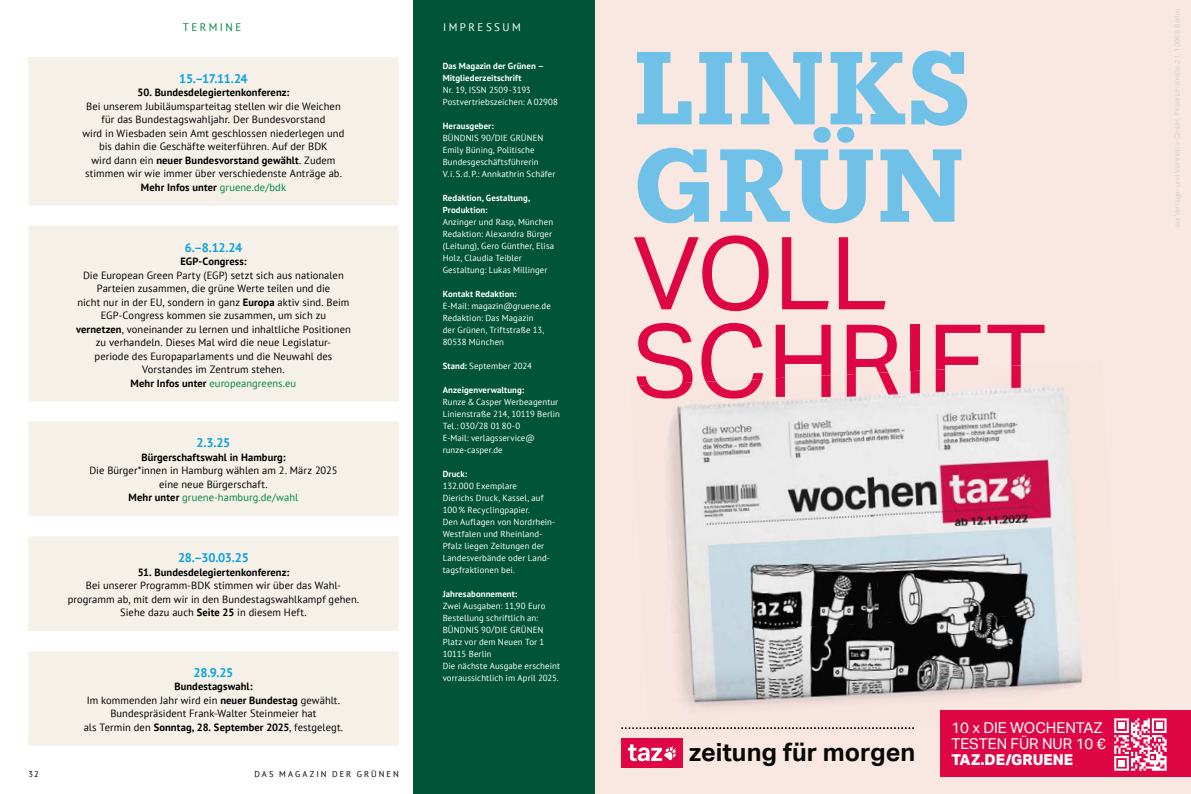
<style>
.page{position:relative;width:1191px;height:794px;background:#fff}
.page>*{position:absolute;margin:0;border:0;box-sizing:border-box;transform-origin:0 0}
.t1{font:700 103.3px/97.3px "Knile";letter-spacing:.01em;color:#6fc1e7}
.t2{font:100.9px/87.5px "Aktiv Grotesk";color:#df0646}
.t3{font:700 25px "Aktiv Grotesk";color:#070808}
.t4{font:15px/16px "Aktiv Grotesk";color:#fff}
._02_Copy_10_5_13_5_libü{font:700 12.5px "PT Sans";letter-spacing:-.03em;color:#0ba1dd}
.t5{font:11px "PT Sans";letter-spacing:.225em;color:#fff}
.t6{font:11px "PT Sans";letter-spacing:.225em;color:#008939}
._02_Copy_10_5_13_5_libü-2{font:10.5px/13.5px "PT Sans";letter-spacing:.005em;color:#000;text-align:center}
._02_Copy_10_5_13_5_libü-3{font:700 10.5px "PT Sans";letter-spacing:.01em;color:#000}
.t7{font:8.8px/12px "PT Sans";letter-spacing:.01em;color:#fff}
.t8{font:700 8.8px/12px "PT Sans";letter-spacing:.01em;color:#fff}
.t9{font:8.5px "PT Sans";letter-spacing:.24em;color:#000}
.t10{font:300 7px "Aktiv Grotesk";letter-spacing:.03em;color:#cacaca}
.s1{font-weight:700}
.s2{font-weight:400;color:#008939}
.s3{color:#008939}
.s4{font-weight:800}
</style>
<div class="page">
<div style="left:413px;top:0;width:182px;height:794px;background:#005538"></div>
<div style="left:28px;top:57px;width:370px;height:148px;background:#f5f1e9"></div>
<div style="left:28px;top:226px;width:370px;height:175px;background:#f5f1e9"></div>
<div style="left:28px;top:422px;width:370px;height:94px;background:#f5f1e9"></div>
<div style="left:28px;top:536px;width:370px;height:95px;background:#f5f1e9"></div>
<div style="left:28px;top:651px;width:370px;height:95px;background:#f5f1e9"></div>
<div style="left:595px;top:0;width:596px;height:794px;background:#f9e7e2"></div>
<div style="left:621px;top:738px;width:62px;height:30px;background:#df0646"></div>
<svg style="left:628px;top:744px;width:48px;height:17px"></svg>
<img style="left:668px;top:399px;width:199px;height:211px">
<img style="left:867px;top:386px;width:211px;height:224px">
<img style="left:651px;top:610px;width:432px;height:130px">
<svg style="left:621px;top:727px;width:293px;height:2px"></svg>
<img style="left:649px;top:738px;width:34px;height:2px">
<img style="left:638px;top:365px;width:406px;height:34px">
<div style="left:941px;top:710px;width:250px;height:67px;background:#df0646"></div>
<svg style="left:1114px;top:718px;width:52px;height:52px"></svg>
<p class="t6" style="left:183px;top:20px;width:60px">TERMINE</p>
<p class="_02_Copy_10_5_13_5_libü" style="left:179px;top:70px;width:70px">15.–17.11.24</p>
<p class="_02_Copy_10_5_13_5_libü-3" style="left:138px;top:85px;width:153px">50. Bundesdelegiertenkonferenz:</p>
<p class="_02_Copy_10_5_13_5_libü-2" style="left:82px;top:99px;width:263px">Bei unserem Jubiläumsparteitag stellen wir die Weichen für das Bundestagswahljahr. Der Bundesvorstand<br>wird in Wiesbaden sein Amt geschlossen niederlegen und bis dahin die Geschäfte weiterführen. Auf der BDK<br>wird dann ein <span class="s1">neuer Bundesvorstand gewählt</span>. Zudem stimmen wir wie immer über verschiedenste Anträge ab.</p>
<p class="_02_Copy_10_5_13_5_libü-3" style="left:141px;top:180px;width:147px">Mehr Infos unter <span class="s2">gruene.de/bdk</span></p>
<p class="_02_Copy_10_5_13_5_libü" style="left:185px;top:239px;width:59px">6.–8.12.24</p>
<p class="_02_Copy_10_5_13_5_libü-3" style="left:180px;top:254px;width:68px">EGP-Congress:</p>
<p class="_02_Copy_10_5_13_5_libü-2" style="left:76px;top:268px;width:276px">Die European Green Party (EGP) setzt sich aus nationalen Parteien zusammen, die grüne Werte teilen und die<br>nicht nur in der EU, sondern in ganz <span class="s1">Europa</span> aktiv sind. Beim EGP-Congress kommen sie zusammen, um sich zu <span class="s1">vernetzen</span>, voneinander zu lernen und inhaltliche Positionen zu verhandeln. Dieses Mal wird die neue Legislatur-<br>periode des Europaparlaments und die Neuwahl des Vorstandes im Zentrum stehen.<br><span class="s1">Mehr Infos unter</span> <span class="s3">europeangreens.eu</span></p>
<p class="_02_Copy_10_5_13_5_libü" style="left:196px;top:434px;width:35px">2.3.25</p>
<p class="_02_Copy_10_5_13_5_libü-3" style="left:141px;top:450px;width:146px">Bürgerschaftswahl in Hamburg:</p>
<p class="_02_Copy_10_5_13_5_libü-2" style="left:89px;top:463px;width:249px">Die Bürger*innen in Hamburg wählen am 2. März 2025 eine neue Bürgerschaft.<br><span class="s1">Mehr unter</span> <span class="s3">gruene-hamburg.de/wahl</span></p>
<p class="_02_Copy_10_5_13_5_libü" style="left:178px;top:549px;width:72px">28.–30.03.25</p>
<p class="_02_Copy_10_5_13_5_libü-3" style="left:138px;top:565px;width:153px">51. Bundesdelegiertenkonferenz:</p>
<p class="_02_Copy_10_5_13_5_libü-2" style="left:68px;top:578px;width:293px">Bei unserer Programm-BDK stimmen wir über das Wahl&shy;programm ab, mit dem wir in den Bundestagswahlkampf gehen.<br>Siehe dazu auch <span class="s1">Seite 25</span> in diesem Heft.</p>
<p class="_02_Copy_10_5_13_5_libü" style="left:194px;top:664px;width:41px">28.9.25</p>
<p class="_02_Copy_10_5_13_5_libü-2" style="left:84px;top:680px;width:261px"><span class="s1">Bundestagswahl:<br></span>Im kommenden Jahr wird ein <span class="s1">neuer Bundestag</span> gewählt.<br>Bundespräsident Frank-Walter Steinmeier hat<br>als Termin den <span class="s1">Sonntag, 28. September 2025</span>, festgelegt.</p>
<p class="t9" style="left:28px;top:768px;width:12px">32</p>
<p class="t9" style="left:254px;top:768px;width:146px">DAS MAGAZIN DER GRÜNEN</p>
<p class="t5" style="left:443px;top:20px;width:79px">IMPRESSUM</p>
<p class="t7" style="left:443px;top:60px;width:117px"><span class="s1">Das Magazin der Grünen –<br>Mitgliederzeitschrift<br></span>Nr. 19, ISSN 2509-3193<br>Postvertriebszeichen: A 02908</p>
<p class="t8" style="left:443px;top:120px;width:53px">Herausgeber:</p>
<p class="t7" style="left:443px;top:132px;width:114px">BÜNDNIS 90/DIE GRÜNEN<br>Emily Büning, Politische<br>Bundesgeschäftsführerin<br>V.i.S.d.P.: Annkathrin Schäfer</p>
<p class="t8" style="left:443px;top:192px;width:89px">Redaktion, Gestaltung,<br>Produktion:</p>
<p class="t7" style="left:443px;top:216px;width:113px">Anzinger und Rasp, München<br>Redaktion: Alexandra Bürger (Leitung), Gero Günther, Elisa<br>Holz, Claudia Teibler</p>
<p class="t7" style="left:443px;top:264px;width:106px">Gestaltung: Lukas Millinger</p>
<p class="t8" style="left:443px;top:288px;width:75px">Kontakt Redaktion:</p>
<p class="t7" style="left:443px;top:300px;width:110px">E-Mail: magazin@gruene.de<br>Redaktion: Das Magazin<br>der Grünen, Triftstraße 13,<br>80538 München</p>
<p class="t7" style="left:443px;top:360px;width:91px"><span class="s1">Stand:</span> September 2024</p>
<p class="t8" style="left:443px;top:384px;width:83px">Anzeigenverwaltung:</p>
<p class="t7" style="left:443px;top:396px;width:117px">Runze &amp; Casper Werbeagentur</p>
<p class="t7" style="left:443px;top:408px;width:119px">Linienstraße 214, 10119 Berlin</p>
<p class="t7" style="left:443px;top:420px;width:79px">Tel.: 030/28 01 80-0</p>
<p class="t7" style="left:443px;top:432px;width:94px">E-Mail: verlagsservice@ runze-casper.de</p>
<p class="t8" style="left:443px;top:468px;width:26px">Druck:</p>
<p class="t7" style="left:443px;top:480px;width:114px">132.000 Exemplare<br>Dierichs Druck, Kassel, auf<br>100% Recyclingpapier.<br>Den Auflagen von Nordrhein-<br>Westfalen und Rheinland-<br>Pfalz liegen Zeitungen der<br>Landesverbände oder Land&shy;tagsfraktionen bei.</p>
<p class="t8" style="left:443px;top:588px;width:76px">Jahresabonnement:</p>
<p class="t7" style="left:443px;top:600px;width:104px">Zwei Ausgaben: 11,90 Euro<br>Bestellung schriftlich an:<br>BÜNDNIS 90/DIE GRÜNEN<br>Platz vor dem Neuen Tor 1<br>10115 Berlin</p>
<p class="t7" style="left:443px;top:660px;width:119px">Die nächste Ausgabe erscheint vorraussichtlich im April 2025.</p>
<p class="t1" style="left:633px;top:39px;width:339px">LINKS<br>GRÜN</p>
<p class="t2" style="left:632px;top:231px;width:415px">VOLL<br>SCHRIFT</p>
<p class="t10" style="left:1173px;top:227px;width:219px;rotate:-90deg">taz Verlags- und Vertriebs-GmbH, Friedrichstraße 21, 10969 Berlin</p>
<p class="t3" style="left:689px;top:737px;width:228px">zeitung für morgen</p>
<p class="t4" style="left:951px;top:720px;width:156px">10 x DIE WOCHENTAZ<br>TESTEN FÜR NUR 10 €<br><span class="s4">TAZ.DE/GRUENE</span></p>
</div>
